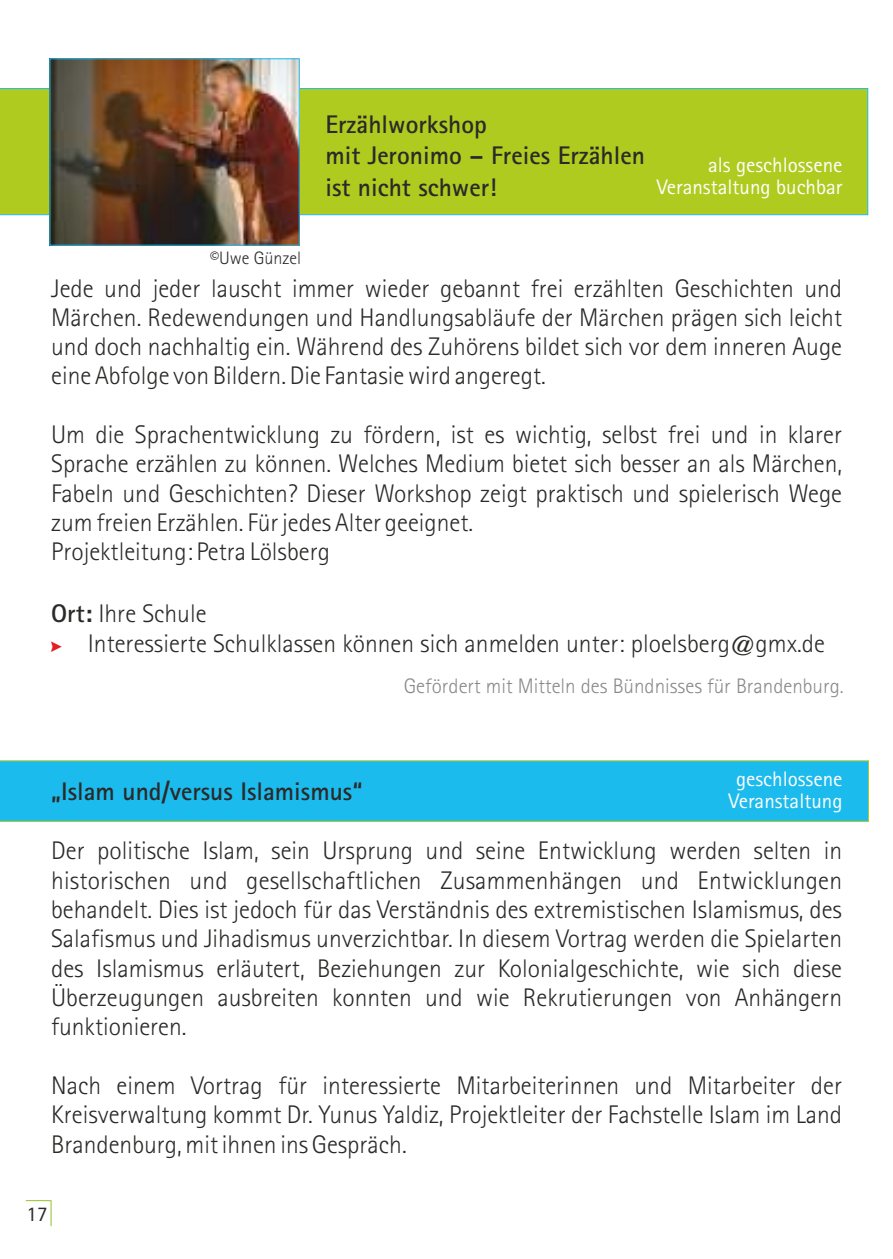
<style>
.page{position:relative;width:893px;height:1259px;background:#fff}
.page>*{position:absolute;margin:0;border:0;box-sizing:border-box;transform-origin:0 0}
.t1{font:300 25.5px/29.4px "Rotis Sans Serif";color:#2b2a29;text-align:justify}
.t2{font:700 25.5px/31.2px "Rotis Sans Serif";color:#2b2a29}
.t3{font:21px/21.9px "Rotis Sans Serif";color:#fefefe;text-align:right}
.t4{font:300 21px "Rotis Sans Serif";color:#898989}
.t5{font:21px "Rotis Sans Serif";color:#2b2a29}
.t6{font:300 18px "Rotis Sans Serif";color:#2b2a29}
.s1{font-weight:700}
</style>
<div class="page">
<div style="left:0;top:88px;width:869px;height:128px;background:#b0cb1f"></div>
<div style="left:0;top:760px;width:869px;height:62px;background:#1cbbee"></div>
<svg style="left:26px;top:1200px;width:26px;height:26px"></svg>
<img style="left:51px;top:60px;width:247px;height:184px">
<div style="left:49px;top:58px;width:251px;height:188px;border:1px solid #1cbbee"></div>
<p class="t6" style="left:210px;top:250px;width:93px">©Uwe Günzel</p>
<p class="t2" style="left:325px;top:111px;width:321px">Erzählworkshop<br>mit Jeronimo – Freies Erzählen ist nicht schwer!</p>
<p class="t3" style="left:657px;top:156px;width:187px">als geschlossene<br>Veranstaltung buchbar</p>
<p class="t1" style="left:51px;top:275px;width:792px">Jede und jeder lauscht immer wieder gebannt frei erzählten Geschichten und Märchen. Redewendungen und Handlungsabläufe der Märchen prägen sich leicht und doch nachhaltig ein. Während des Zuhörens bildet sich vor dem inneren Auge eine Abfolge von Bildern. Die Fantasie wird angeregt.</p>
<p class="t1" style="left:51px;top:422px;width:792px;text-align:left">Um die Sprachentwicklung zu fördern, ist es wichtig, selbst frei und in klarer Sprache erzählen zu können. Welches Medium bietet sich besser an als Märchen, Fabeln und Geschichten? Dieser Workshop zeigt praktisch und spielerisch Wege zum freien Erzählen. Für jedes Alter geeignet.<br>Projektleitung: Petra Lölsberg</p>
<p class="t1" style="left:88px;top:601px;width:739px;text-indent:-37px"><span class="s1">Ort:</span> Ihre Schule<br>Interessierte Schulklassen können sich anmelden unter: ploelsberg@gmx.de</p>
<p class="t4" style="left:404px;top:676px;width:441px">Gefördert mit Mitteln des Bündnisses für Brandenburg.</p>
<p class="t3" style="left:729px;top:770px;width:115px;text-align:center">geschlossene<br>Veranstaltung</p>
<p class="t2" style="left:51px;top:778px;width:313px">„Islam und/versus Islamismus“</p>
<p class="t1" style="left:51px;top:838px;width:792px">Der politische Islam, sein Ursprung und seine Entwicklung werden selten in historischen und gesellschaftlichen Zusammenhängen und Entwicklungen behandelt. Dies ist jedoch für das Verständnis des extremistischen Islamismus, des Salafismus und Jihadismus unverzichtbar. In diesem Vortrag werden die Spielarten des Islamismus erläutert, Beziehungen zur Kolonialgeschichte, wie sich diese Überzeugungen ausbreiten konnten und wie Rekrutierungen von Anhängern funktionieren.</p>
<p class="t1" style="left:51px;top:1072px;width:792px">Nach einem Vortrag für interessierte Mitarbeiterinnen und Mitarbeiter der Kreisverwaltung kommt Dr. Yunus Yaldiz, Projektleiter der Fachstelle Islam im Land Brandenburg, mit ihnen ins Gespräch.</p>
<p class="t5" style="left:27px;top:1205px;width:22px">17</p>
</div>
